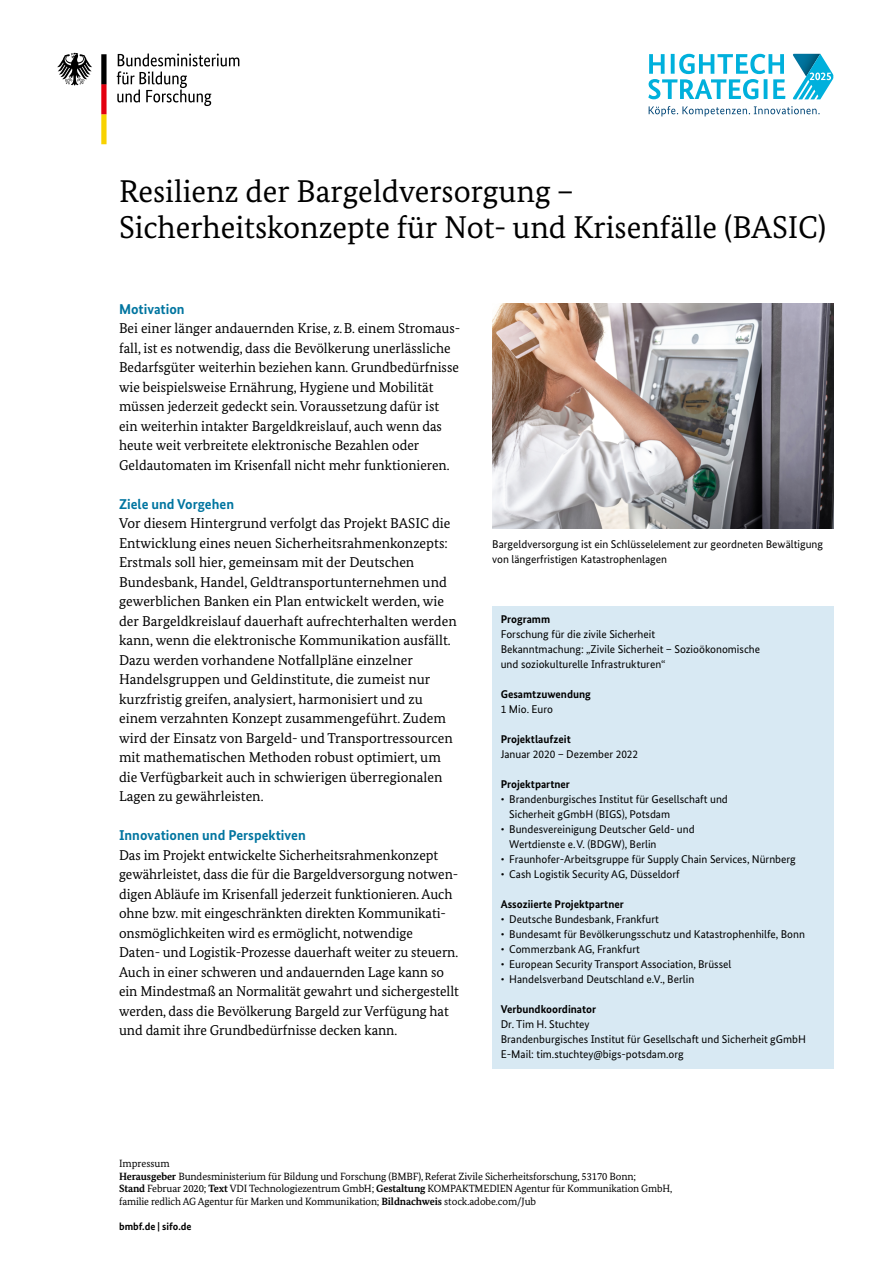
<style>
.page{position:relative;width:893px;height:1263px;background:#fff}
.page>*{position:absolute;margin:0;border:0;box-sizing:border-box;transform-origin:0 0}
.t1{font:31.5px/36px "Bundes Serif";color:#000}
.t2{font:14.25px/19.5px "Bundes Serif";color:#000}
.t3{font:700 14.25px "Bundes Sans";color:#0075a0}
.t4{font:11.25px/15px "Bundes Sans";color:#000}
.t5{font:700 11.25px "Bundes Sans";color:#000}
.t6{font:10.5px/12.6px "Bundes Serif";letter-spacing:-.01em;color:#000}
.t7{font:700 10.5px "Bundes Sans";color:#000}
.s1{font-weight:700}
</style>
<div class="page">
<svg style="left:117px;top:53px;width:122px;height:53px"></svg>
<svg style="left:57px;top:53px;width:35px;height:33px"></svg>
<svg style="left:101px;top:54px;width:6px;height:90px"></svg>
<div style="left:492px;top:606px;width:341px;height:463px;background:#d8e9f3"></div>
<img style="left:492px;top:304px;width:341px;height:224px">
<svg style="left:648px;top:54px;width:137px;height:45px"></svg>
<svg style="left:671px;top:54px;width:4px;height:20px"></svg>
<hr style="left:764px;top:79px;width:3px;height:20px;background:#00b0dc">
<svg style="left:649px;top:106px;width:171px;height:10px"></svg>
<svg style="left:792px;top:54px;width:42px;height:45px"></svg>
<h1 class="t1" style="left:119px;top:173px;width:709px">Resilienz der Bargeldversorgung –<br>Sicherheitskonzepte für Not- und Krisenfälle (BASIC)</h1>
<p class="t3" style="left:119px;top:300px;width:67px">Motivation</p>
<p class="t2" style="left:119px;top:318px;width:343px">Bei einer länger andauernden Krise, z.B. einem Stromaus&shy;fall, ist es notwendig, dass die Bevölkerung unerlässliche Bedarfsgüter weiterhin beziehen kann. Grundbedürfnisse wie beispielsweise Ernährung, Hygiene und Mobilität müssen jederzeit gedeckt sein. Voraussetzung dafür ist ein weiterhin intakter Bargeldkreislauf, auch wenn das heute weit verbreitete elektronische Bezahlen oder Geldautomaten im Krisenfall nicht mehr funktionieren.</p>
<p class="t3" style="left:119px;top:495px;width:116px">Ziele und Vorgehen</p>
<p class="t2" style="left:119px;top:513px;width:339px">Vor diesem Hintergrund verfolgt das Projekt BASIC die Entwicklung eines neuen Sicherheitsrahmenkonzepts:<br>Erstmals soll hier, gemeinsam mit der Deutschen Bundesbank, Handel, Geldtransportunternehmen und gewerblichen Banken ein Plan entwickelt werden, wie der Bargeldkreislauf dauerhaft aufrechterhalten werden kann, wenn die elektronische Kommunikation ausfällt.<br>Dazu werden vorhandene Notfallpläne einzelner Handelsgruppen und Geldinstitute, die zumeist nur kurzfristig greifen, analysiert, harmonisiert und zu einem verzahnten Konzept zusammengeführt. Zudem wird der Einsatz von Bargeld- und Transportressourcen mit mathematischen Methoden robust optimiert, um die Verfügbarkeit auch in schwierigen überregionalen Lagen zu gewährleisten.</p>
<p class="t3" style="left:119px;top:826px;width:188px">Innovationen und Perspektiven</p>
<p class="t2" style="left:119px;top:845px;width:341px">Das im Projekt entwickelte Sicherheitsrahmenkonzept gewährleistet, dass die für die Bargeldversorgung notwen&shy;digen Abläufe im Krisenfall jederzeit funktionieren. Auch ohne bzw. mit eingeschränkten direkten Kommunikati&shy;onsmöglichkeiten wird es ermöglicht, notwendige<br>Daten- und Logistik-Prozesse dauerhaft weiter zu steuern.<br>Auch in einer schweren und andauernden Lage kann so ein Mindestmaß an Normalität gewahrt und sichergestellt werden, dass die Bevölkerung Bargeld zur Verfügung hat und damit ihre Grundbedürfnisse decken kann.</p>
<p class="t4" style="left:492px;top:536px;width:332px">Bargeldversorgung ist ein Schlüsselelement zur geordneten Bewältigung von längerfristigen Katastrophenlagen</p>
<p class="t5" style="left:501px;top:613px;width:51px">Programm</p>
<p class="t4" style="left:501px;top:627px;width:261px">Forschung für die zivile Sicherheit<br>Bekanntmachung: „Zivile Sicherheit – Sozioökonomische und soziokulturelle Infrastrukturen“</p>
<p class="t5" style="left:501px;top:687px;width:92px">Gesamtzuwendung</p>
<p class="t4" style="left:501px;top:702px;width:54px">1 Mio. Euro</p>
<p class="t5" style="left:501px;top:732px;width:72px">Projektlaufzeit</p>
<p class="t4" style="left:501px;top:747px;width:139px">Januar 2020 – Dezember 2022</p>
<p class="t5" style="left:501px;top:777px;width:71px">Projektpartner</p>
<p class="t4" style="left:509px;top:792px;width:220px;text-indent:-9px">• Brandenburgisches Institut für Gesellschaft und<br>Sicherheit gGmbH (BIGS), Potsdam</p>
<p class="t4" style="left:509px;top:822px;width:187px;text-indent:-9px">• Bundesvereinigung Deutscher Geld- und<br>Wertdienste e.V. (BDGW), Berlin</p>
<p class="t4" style="left:501px;top:852px;width:297px">• Fraunhofer-Arbeitsgruppe für Supply Chain Services, Nürnberg</p>
<p class="t4" style="left:501px;top:867px;width:181px">• Cash Logistik Security AG, Düsseldorf</p>
<p class="t5" style="left:501px;top:898px;width:125px">Assoziierte Projektpartner</p>
<p class="t4" style="left:501px;top:912px;width:160px">• Deutsche Bundesbank, Frankfurt</p>
<p class="t4" style="left:501px;top:927px;width:306px">• Bundesamt für Bevölkerungsschutz und Katastrophenhilfe, Bonn</p>
<p class="t4" style="left:501px;top:942px;width:141px">• Commerzbank AG, Frankfurt</p>
<p class="t4" style="left:501px;top:957px;width:232px">• European Security Transport Association, Brüssel</p>
<p class="t4" style="left:501px;top:972px;width:195px">• Handelsverband Deutschland e.V., Berlin</p>
<p class="t5" style="left:501px;top:1003px;width:97px">Verbundkoordinator</p>
<p class="t4" style="left:501px;top:1017px;width:307px">Dr. Tim H. Stuchtey<br>Brandenburgisches Institut für Gesellschaft und Sicherheit gGmbH<br>E-Mail: tim.stuchtey@bigs-potsdam.org</p>
<p class="t6" style="left:119px;top:1157px;width:555px">Impressum<br><span class="s1">Herausgeber</span> Bundesministerium für Bildung und Forschung (BMBF), Referat Zivile Sicherheitsforschung, 53170 Bonn;<br><span class="s1">Stand</span> Februar 2020; <span class="s1">Text</span> VDI Technologiezentrum GmbH; <span class="s1">Gestaltung</span> KOMPAKTMEDIEN Agentur für Kommunikation GmbH, familie redlich AG Agentur für Marken und Kommunikation; <span class="s1">Bildnachweis</span> stock.adobe.com/Jub</p>
<p class="t7" style="left:119px;top:1220px;width:74px">bmbf.de | sifo.de</p>
</div>
